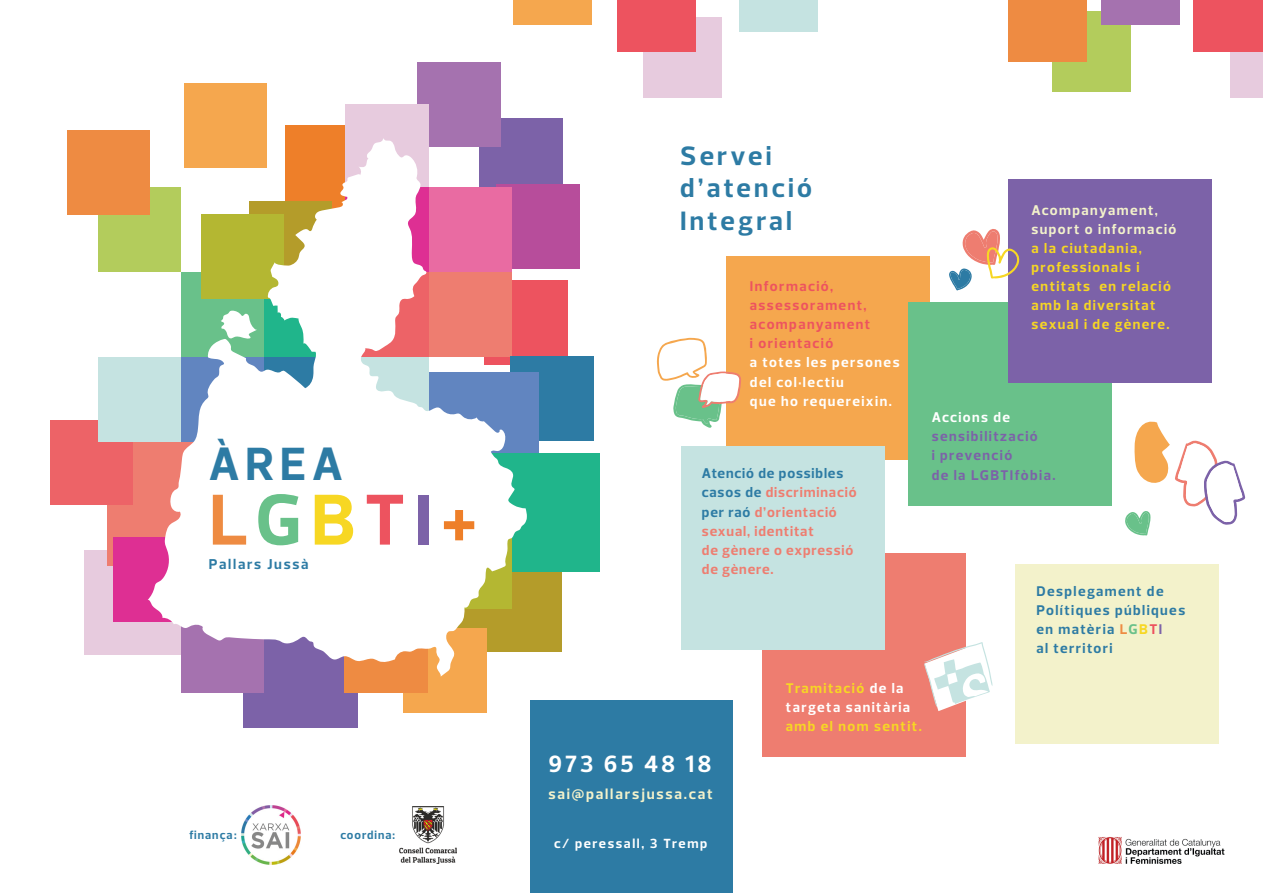
<style>
.page{position:relative;width:1263px;height:893px;background:#fff}
.page>*{position:absolute;margin:0;border:0;box-sizing:border-box;transform-origin:0 0}
.t1{font:700 73.35px "Prelo";letter-spacing:.12em;color:#ee8b42}
.t2{font:700 47.4px "Prelo";color:#2d7ba4}
.t3{font:700 27.15px/32.5px "Prelo";letter-spacing:.12em;color:#2d7ba4}
.t4{font:700 24px "Prelo";letter-spacing:.12em;color:#fff}
.t5{font:700 15px "Prelo";letter-spacing:.12em;color:#f3f2cb}
.t6{font:700 14.55px "Prelo";letter-spacing:.12em;color:#2d7ba4}
.t7{font:700 14.25px/19px "Prelo";letter-spacing:.06em;color:#ee7d70}
.t8{font:700 14.25px/19px "Prelo";letter-spacing:.1em;color:#f7d723}
.t9{font:700 14.25px/19px "Prelo";letter-spacing:.1em;color:#fff}
.t10{font:700 14.25px/19px "Prelo";letter-spacing:.1em;color:#2d7ba4}
.t11{font:700 14.25px/19px "Prelo";letter-spacing:.1em;color:#ed535f}
.t12{font:700 14.25px/19px "Prelo";letter-spacing:.1em;color:#7c62a8}
.t13{font:700 14.25px/19px "Prelo";letter-spacing:.1em;color:#f3f2cb}
.t14{font:700 13.5px "Prelo";letter-spacing:.12em;color:#fff}
.t15{font:700 12px "Prelo";letter-spacing:.08em;color:#2d7ba4}
.s1{color:#69c18a}
.s2{color:#f7d723}
.s3{color:#ed535f}
.s4{color:#7c62a8}
.s5{color:#ee7f29}
.s6{color:#2d7ba4}
.s7{color:#ee8b42}
</style>
<div class="page">
<div style="left:285px;top:125px;width:83px;height:85px;background:#ee7f29"></div>
<div style="left:84px;top:550px;width:102px;height:105px;background:#e7cbde"></div>
<div style="left:107px;top:414px;width:149px;height:152px;background:#ee7d70"></div>
<div style="left:244px;top:610px;width:114px;height:118px;background:#7c62a8"></div>
<div style="left:181px;top:608px;width:83px;height:85px;background:#a572af"></div>
<div style="left:113px;top:537px;width:83px;height:85px;background:#de2f93"></div>
<div style="left:50px;top:420px;width:83px;height:85px;background:#ed6367"></div>
<div style="left:98px;top:357px;width:83px;height:85px;background:#c5e3e1"></div>
<div style="left:98px;top:187px;width:83px;height:85px;background:#b3cc5c"></div>
<div style="left:185px;top:83px;width:82px;height:85px;background:#f5a74e"></div>
<div style="left:67px;top:130px;width:83px;height:85px;background:#ee8b42"></div>
<div style="left:443px;top:530px;width:119px;height:122px;background:#b49c2a"></div>
<div style="left:479px;top:118px;width:84px;height:85px;background:#7c62a8"></div>
<div style="left:417px;top:62px;width:83px;height:85px;background:#a572af"></div>
<div style="left:345px;top:104px;width:84px;height:85px;background:#e7cbde"></div>
<div style="left:496px;top:184px;width:84px;height:85px;background:#b74d9b"></div>
<div style="left:485px;top:280px;width:83px;height:84px;background:#ed535f"></div>
<div style="left:511px;top:356px;width:83px;height:85px;background:#2d7ba4"></div>
<div style="left:413px;top:372px;width:126px;height:128px;background:#6185c0"></div>
<div style="left:483px;top:453px;width:117px;height:119px;background:#20b58b"></div>
<div style="left:403px;top:628px;width:84px;height:85px;background:#f5a74e"></div>
<div style="left:345px;top:608px;width:83px;height:85px;background:#ee8b42"></div>
<svg style="left:148px;top:138px;width:379px;height:539px"></svg>
<svg style="left:221px;top:311px;width:36px;height:28px"></svg>
<div style="left:762px;top:553px;width:203px;height:203px;background:#ee7d70"></div>
<div style="left:726px;top:256px;width:203px;height:203px;background:#f5a74e"></div>
<div style="left:681px;top:446px;width:203px;height:203px;background:#c5e3e1"></div>
<div style="left:908px;top:303px;width:203px;height:203px;background:#69c18a"></div>
<div style="left:1016px;top:564px;width:203px;height:179px;background:#f3f2cb"></div>
<div style="left:1051px;top:11px;width:79px;height:81px;background:#b3cc5c"></div>
<div style="left:1101px;top:0;width:78px;height:25px;background:#a572af"></div>
<div style="left:1230px;top:17px;width:32px;height:81px;background:#e7cbde"></div>
<div style="left:1008px;top:0;width:79px;height:61px;background:#ee8b42"></div>
<div style="left:1193px;top:0;width:69px;height:52px;background:#ed535f"></div>
<div style="left:513px;top:0;width:79px;height:25px;background:#f5a74e"></div>
<div style="left:643px;top:17px;width:79px;height:81px;background:#e7cbde"></div>
<div style="left:739px;top:0;width:78px;height:31px;background:#c5e3e1"></div>
<div style="left:617px;top:0;width:79px;height:52px;background:#ed535f"></div>
<svg style="left:657px;top:338px;width:84px;height:90px"></svg>
<svg style="left:924px;top:642px;width:69px;height:69px"></svg>
<div style="left:1008px;top:180px;width:203px;height:203px;background:#7c62a8"></div>
<svg style="left:949px;top:229px;width:71px;height:61px"></svg>
<svg style="left:1125px;top:421px;width:120px;height:114px"></svg>
<div style="left:530px;top:700px;width:202px;height:193px;background:#2d7ba4"></div>
<img style="left:1098px;top:837px;width:127px;height:27px">
<img style="left:242px;top:806px;width:58px;height:58px">
<img style="left:399px;top:807px;width:58px;height:57px">
<h2 class="t2" style="left:209px;top:434px;width:135px">ÀREA</h2>
<h1 class="t1" style="left:209px;top:474px;width:270px">L<span class="s1">G</span><span class="s2">B</span><span class="s3">T</span><span class="s4">I</span><span class="s5">+</span></h1>
<p class="t6" style="left:209px;top:555px;width:101px">Pallars Jussà</p>
<p class="t15" style="left:189px;top:827px;width:49px">finança:</p>
<p class="t15" style="left:340px;top:827px;width:56px">coordina:</p>
<h3 class="t3" style="left:680px;top:139px;width:133px">Servei d’atenció<br>Integral</h3>
<p class="t11" style="left:750px;top:277px;width:122px">Informació, assessorament, acompanyament i orientació</p>
<p class="t9" style="left:750px;top:353px;width:151px">a totes les persones del col·lectiu<br>que ho requereixin.</p>
<p class="t7" style="left:702px;top:464px;width:156px"><span class="s6">Atenció de possibles casos de</span> discriminació <span class="s6">per raó</span> d’orientació sexual, identitat<br>de gènere o expressió de gènere.</p>
<p class="t13" style="left:1031px;top:200px;width:146px">Acompanyament, suport o informació</p>
<p class="t8" style="left:1031px;top:239px;width:141px">a la ciutadania, professionals i entitats en relació amb la diversitat sexual i de gènere.</p>
<p class="t9" style="left:932px;top:408px;width:80px">Accions de</p>
<p class="t12" style="left:932px;top:427px;width:125px">sensibilització<br>i prevenció<br>de la LGBTIfòbia.</p>
<p class="t10" style="left:1036px;top:582px;width:150px">Desplegament de<br>Polítiques públiques en matèria <span class="s7">L</span><span class="s1">G</span><span class="s2">B</span><span class="s3">T</span><span class="s4">I<br></span>al territori</p>
<h3 class="t4" style="left:548px;top:749px;width:165px">973 65 48 18</h3>
<p class="t5" style="left:548px;top:785px;width:166px">sai@pallarsjussa.cat</p>
<p class="t14" style="left:554px;top:834px;width:155px">c/ peressall, 3 Tremp</p>
<p class="t9" style="left:786px;top:679px;width:126px"><span class="s2">Tramitació</span> de la targeta sanitària</p>
<p class="t8" style="left:786px;top:717px;width:137px">amb el nom sentit.</p>
</div>
